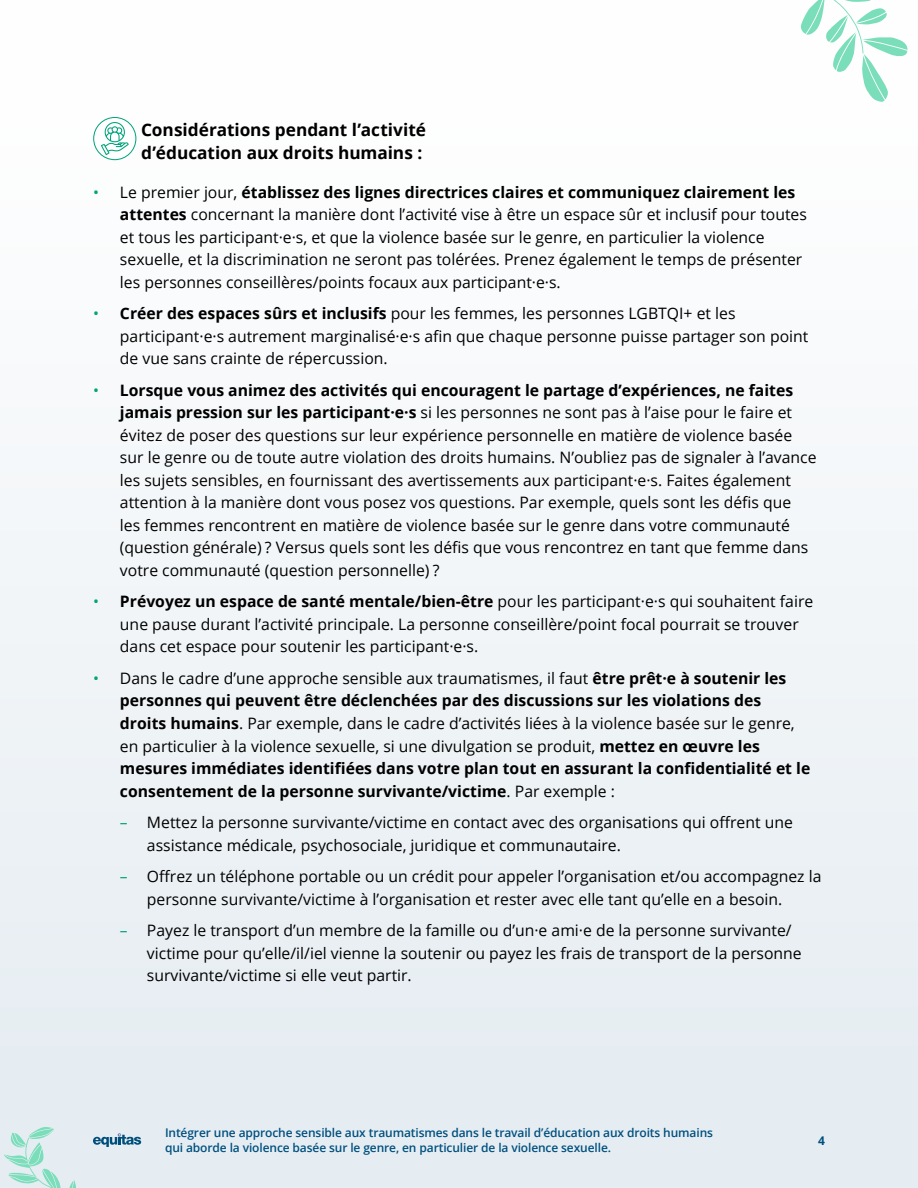
<style>
.page{position:relative;width:918px;height:1188px;background:#f2f5f8}
.page>*{position:absolute;margin:0;border:0;box-sizing:border-box;transform-origin:0 0}
.t1{font:700 17.25px/22.5px "Open Sans";letter-spacing:-.005em;color:#000}
.t2{font:15.75px/22.5px "Open Sans";color:#000}
.t3{font:700 15.75px/22.5px "Open Sans";color:#000}
.t4{font:600 12px/14.4px "Open Sans";letter-spacing:-.01em;color:#00507f}
.t5{font:700 12px "Open Sans";color:#00507f}
.s1{color:#00a47a}
.s2{font-weight:700}
.s3{font-weight:400;color:#00a47a}
.s4{font-weight:400}
.s5{font-style:inherit}
</style>
<div class="page">
<svg style="left:94px;top:117px;width:42px;height:43px"></svg>
<div style="left:93px;top:117px;width:43px;height:43px;border:1px solid #00a47a;border-radius:50%"></div>
<svg style="left:101px;top:122px;width:28px;height:33px"></svg>
<svg style="left:801px;top:0;width:107px;height:102px"></svg>
<svg style="left:4px;top:1127px;width:137px;height:61px"></svg>
<p class="t1" style="left:141px;top:118px;width:286px">Considérations pendant l’activité d’éducation aux droits humains :</p>
<p class="t2" style="left:120px;top:181px;width:688px;text-indent:-27px"><span class="s1">•</span> Le premier jour, <span class="s2">établissez des lignes directrices claires et communiquez clairement les attentes</span> concernant la manière dont l’activité vise à être un espace sûr et inclusif pour toutes et tous les participant·e·s, et que la violence basée sur le genre, en particulier la violence sexuelle, et la discrimination ne seront pas tolérées. Prenez également le temps de présenter les personnes conseillères/points focaux aux participant·e·s.</p>
<p class="t2" style="left:120px;top:302px;width:690px;text-indent:-27px"><span class="s1">•</span> <span class="s2">Créer des espaces sûrs et inclusifs</span> pour les femmes, les personnes LGBTQI+ et les participant·e·s autrement marginalisé·e·s afin que chaque personne puisse partager son point de vue sans crainte de répercussion.</p>
<p class="t2" style="left:120px;top:379px;width:698px;text-indent:-27px"><span class="s1">•</span> <span class="s2">Lorsque vous animez des activités qui encouragent le partage d’expériences, ne faites jamais pression sur les participant·e·s</span> si les personnes ne sont pas à l’aise pour le faire et évitez de poser des questions sur leur expérience personnelle en matière de violence basée sur le genre ou de toute autre violation des droits humains. N’oubliez pas de signaler à l’avance les sujets sensibles, en fournissant des avertissements aux participant·e·s. Faites également attention à la manière dont vous posez vos questions. Par exemple, quels sont les défis que<br>les femmes rencontrent en matière de violence basée sur le genre dans votre communauté (question générale) ? Versus quels sont les défis que vous rencontrez en tant que femme dans votre communauté (question personnelle) ?</p>
<p class="t2" style="left:120px;top:590px;width:695px;text-indent:-27px"><span class="s1">•</span> <span class="s2">Prévoyez un espace de santé mentale/bien-être</span> pour les participant·e·s qui souhaitent faire une pause durant l’activité principale. La personne conseillère/point focal pourrait se trouver dans cet espace pour soutenir les participant·e·s.</p>
<p class="t3" style="left:120px;top:667px;width:692px;text-indent:-27px"><span class="s3">•</span> <span class="s4">Dans le cadre d’une approche sensible aux traumatismes, il faut</span> être prêt·e à soutenir les personnes qui peuvent être déclenchées par des discussions sur les violations des droits humains<span class="s4">. Par exemple, dans le cadre d’activités liées à la violence basée sur le genre, en particulier à la violence sexuelle, si une divulgation se produit,</span> mettez en œuvre les mesures immédiates identifiées dans votre plan tout en assurant la confidentialité et le consentement de la personne survivante/victime<span class="s4">. Par exemple :</span></p>
<p class="t2" style="left:147px;top:811px;width:647px;text-indent:-27px"><span class="s1">–</span> Mettez la personne survivante/victime en contact avec des organisations qui offrent une assistance médicale, psychosociale, juridique et communautaire.</p>
<p class="t2" style="left:147px;top:865px;width:676px;text-indent:-27px"><span class="s1">–</span> Offrez un téléphone portable ou un crédit pour appeler l’organisation et/ou accompagnez la personne survivante/victime à l’organisation et rester avec elle tant qu’elle en a besoin.</p>
<p class="t2" style="left:147px;top:919px;width:656px;text-indent:-27px"><span class="s1">–</span> Payez le transport d’un membre de la famille ou d’un·e ami<span class="s5">·</span>e de la personne survivante/ victime pour qu’elle/il/iel vienne la soutenir ou payez les frais de transport de la personne survivante/victime si elle veut partir.</p>
<p class="t4" style="left:165px;top:1126px;width:550px">Intégrer une approche sensible aux traumatismes dans le travail d’éducation aux droits humains qui aborde la violence basée sur le genre, en particulier de la violence sexuelle.</p>
<p class="t5" style="left:818px;top:1132px;width:8px">4</p>
</div>
